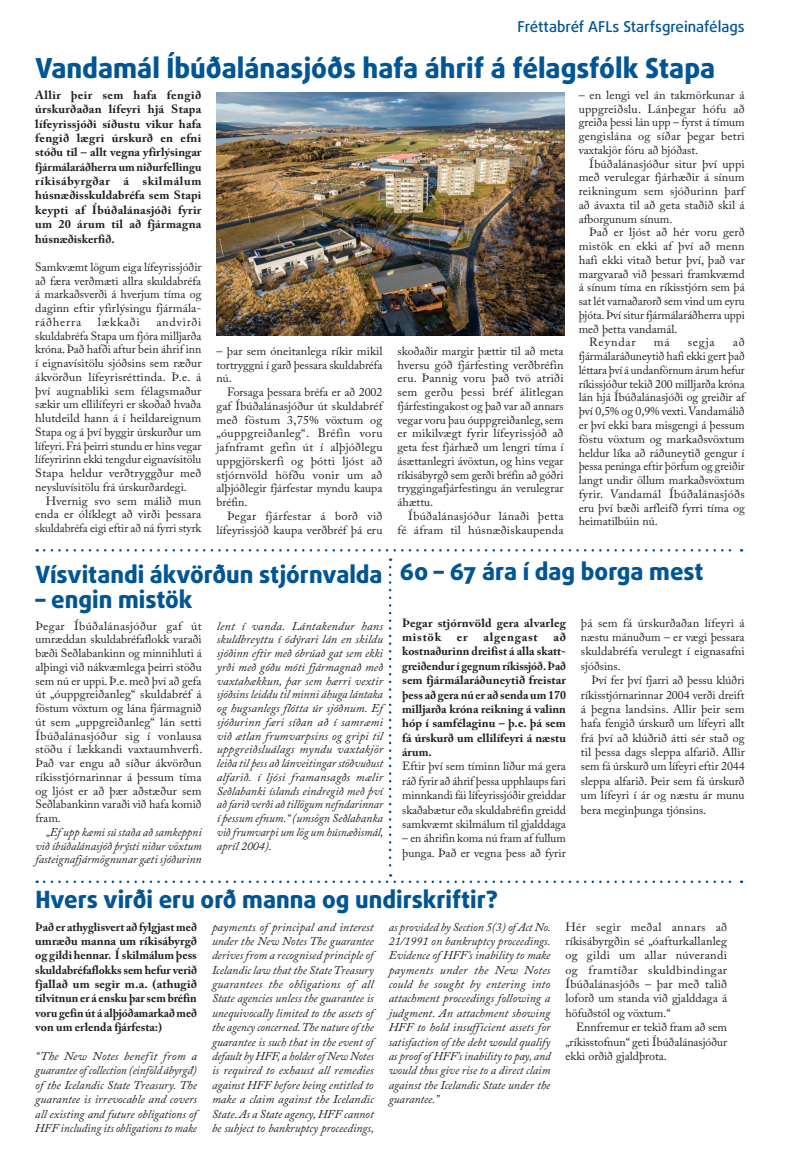
<style>
.page{position:relative;width:798px;height:1170px;background:#fff}
.page>*{position:absolute;margin:0;border:0;box-sizing:border-box;transform-origin:0 0}
.t1{font:800 27.5px "Daxline Pro";color:#005595}
.t2{font:800 23.75px "Daxline Pro";color:#005595}
.t3{font:500 15px "Daxline Pro";color:#005595}
.t4{font:11.88px/13.8px "Adobe Caslon Pro";color:#231f20;text-align:justify}
.t5{font:italic 11.88px/14.4px "Adobe Caslon Pro";color:#231f20;text-align:justify}
.t6{font:700 11.88px/14.4px "Adobe Caslon Pro";letter-spacing:.005em;color:#231f20;text-align:justify}
.t7{font:11.88px/13.8px "Adobe Caslon Pro";letter-spacing:.025em;color:#231f20;text-align:right}
.t8{font:700 11.88px "Adobe Caslon Pro";letter-spacing:.06em;color:#231f20}
.t9{font:11.88px "Adobe Caslon Pro";letter-spacing:.06em;color:#231f20}
.t10{font:11.88px "Adobe Caslon Pro";letter-spacing:.065em;color:#231f20}
</style>
<div class="page">
<img style="left:216px;top:92px;width:348px;height:243px">
<svg style="left:44px;top:549px;width:697px;height:2px"></svg>
<svg style="left:44px;top:567px;width:697px;height:315px"></svg>
<p class="t3" style="left:517px;top:16px;width:228px">Fréttabréf AFLs Starfsgreinafélags</p>
<h1 class="t1" style="left:36px;top:49px;width:681px">Vandamál Íbúðalánasjóðs hafa áhrif á félagsfólk Stapa</h1>
<p class="t6" style="left:35px;top:87px;width:168px">Allir þeir sem hafa fengið úrskurðaðan lífeyri hjá Stapa lífeyrissjóði síðustu vikur hafa fengið lægri úrskurð en efni stóðu til – allt vegna yfirlýsingar fjármálaráðherra um niðurfellingu ríkisábyrgðar á skilmálum húsnæðisskuldabréfa sem Stapi keypti af Íbúðalánasjóði fyrir um 20 árum til að fjármagna húsnæðiskerfið.</p>
<p class="t4" style="left:35px;top:260px;width:168px">Samkvæmt lögum eiga lífeyrissjóðir að færa verðmæti allra skuldabréfa á markaðsverði á hverjum tíma og daginn eftir yfirlýsingu fjármála&shy;ráðherra</p>
<p class="t4" style="left:35px;top:315px;width:168px;text-indent:121px">andvirði skuldabréfa Stapa um fjóra milljarða króna. Það hafði aftur bein áhrif inn í eignavísitölu sjóðsins sem ræður ákvörðun lífeyrisréttinda. Þ.e. á því augnabliki sem félagsmaður sækir um ellilífeyri er skoðað hvaða hlutdeild hann á í heildareignum Stapa og á því byggir úrskurður um lífeyri. Frá þeirri stundu er hins vegar lífeyririnn ekki tengdur eignavísitölu Stapa heldur verðtryggður með neysluvísitölu frá úrskurðardegi.</p>
<p class="t4" style="left:35px;top:493px;width:167px;text-indent:11px">Hvernig svo sem málið mun enda er ólíklegt að virði þessara skuldabréfa eigi eftir að ná fyrri styrk</p>
<p class="t9" style="left:98px;top:315px;width:43px">lækkaði</p>
<p class="t4" style="left:216px;top:344px;width:168px">– þar sem óneitanlega ríkir mikil tortryggni í garð þessara skuldabréfa nú.</p>
<p class="t4" style="left:216px;top:385px;width:167px;text-indent:11px">Forsaga þessara bréfa er að 2002 gaf Íbúðalánasjóður út skuldabréf með föstum 3,75% vöxtum og „óuppgreiðanleg“. Bréfin voru jafnframt gefin út í alþjóðlegu uppgjörskerfi og þótti ljóst að stjórnvöld höfðu vonir um að alþjóðlegir fjárfestar myndu kaupa bréfin.</p>
<p class="t4" style="left:216px;top:509px;width:168px;text-align:right">Þegar fjárfestar á borð við lífeyrissjóð kaupa verðbréf þá eru</p>
<h2 class="t2" style="left:36px;top:559px;width:348px">Vísvitandi ákvörðun stjórnvalda</h2>
<h2 class="t2" style="left:36px;top:584px;width:158px">– engin mistök</h2>
<p class="t4" style="left:397px;top:344px;width:168px">skoðaðir margir þættir til að meta hversu góð fjárfesting verðbréfin eru. Þannig voru það tvö atriði sem gerðu þessi bréf álitlegan fjárfestingakost og það var að annars vegar voru þau óuppgreiðanleg, sem er mikilvægt fyrir lífeyrissjóð að geta fest fjárhæð um lengri tíma í ásættanlegri ávöxtun, og hins vegar ríkisábyrgð sem gerði bréfin að góðri tryggingafjárfestingu án verulegrar áhættu.</p>
<p class="t7" style="left:397px;top:509px;width:168px">Íbúðalánasjóður lánaði þetta fé áfram til húsnæðiskaupenda</p>
<p class="t4" style="left:578px;top:88px;width:167px">– en lengi vel án takmörkunar á uppgreiðslu. Lánþegar hófu að greiða þessi lán upp – fyrst á tímum gengislána og síðar þegar betri vaxtakjör fóru að bjóðast.</p>
<p class="t4" style="left:578px;top:157px;width:168px;text-indent:11px">Íbúðalánasjóður situr því uppi með verulegar fjárhæðir á sínum reikningum sem sjóðurinn þarf að ávaxta til að geta staðið skil á afborgunum sínum.</p>
<p class="t4" style="left:589px;top:225px;width:157px">Það er ljóst að hér voru gerð</p>
<p class="t4" style="left:578px;top:239px;width:167px">mistök en ekki af því að menn</p>
<p class="t4" style="left:578px;top:253px;width:168px">hafi ekki vitað betur því, það var</p>
<p class="t4" style="left:578px;top:267px;width:167px">margvarað við þessari framkvæmd</p>
<p class="t4" style="left:578px;top:280px;width:167px">á sínum tíma en ríkisstjórn sem þá</p>
<p class="t4" style="left:578px;top:294px;width:167px">sat lét varnaðarorð sem vind um eyru</p>
<p class="t4" style="left:578px;top:308px;width:168px">þjóta. Því situr fjármálaráðherra uppi</p>
<p class="t4" style="left:578px;top:322px;width:100px">með þetta vandamál.</p>
<p class="t10" style="left:589px;top:335px;width:48px">Reyndar</p>
<p class="t4" style="left:653px;top:335px;width:17px">má</p>
<p class="t4" style="left:687px;top:335px;width:28px">segja</p>
<p class="t4" style="left:578px;top:335px;width:168px;text-indent:154px">að fjármálaráðuneytið hafi ekki gert það léttara því á undanförnum árum hefur ríkissjóður tekið 200 milljarða króna lán hjá Íbúðalánasjóði og greiðir af því 0,5% og 0,9% vexti. Vandamálið er því ekki bara misgengi á þessum föstu vöxtum og markaðsvöxtum heldur líka að ráðuneytið gengur í þessa peninga eftir þörfum og greiðir langt undir öllum markaðsvöxtum fyrir. Vandamál Íbúðalánasjóðs eru því bæði arfleifð fyrri tíma og heimatilbúin nú.</p>
<h2 class="t2" style="left:399px;top:555px;width:305px">60 – 67 ára í dag borga mest</h2>
<p class="t4" style="left:35px;top:618px;width:168px">Þegar Íbúðalánasjóður gaf út umræddan skuldabréfaflokk varaði bæði Seðlabankinn og minnihluti á alþingi við nákvæmlega þeirri stöðu sem nú er uppi. Þ.e. með því að gefa út „óuppgreiðanleg“ skuldabréf á föstum vöxtum og lána fjármagnið út sem „uppgreiðanleg“ lán setti Íbúðalánasjóður sig í vonlausa stöðu í lækkandi vaxtaumhverfi.<br>Það var engu að síður ákvörðun ríkisstjórnarinnar á þessum tíma og ljóst er að þær aðstæður sem Seðlabankinn varaði við hafa komið fram.</p>
<p class="t5" style="left:35px;top:824px;width:168px;line-height:13.8px;text-indent:11px">„Ef upp kæmi sú staða að samkeppni við íbúðalánasjóð þrýsti niður vöxtum fasteignafjármögnunar gæti sjóðurinn</p>
<p class="t5" style="left:217px;top:618px;width:168px;line-height:13.8px">lent í vanda. Lántakendur hans skuldbreyttu í ódýrari lán en skildu sjóðinn eftir með óbrúað gat sem ekki yrði með góðu móti fjármagnað með vaxtahækkun, þar sem hærri vextir sjóðsins leiddu til minni áhuga lántaka og hugsanlegs flótta úr sjóðnum. Ef sjóðurinn færi síðan að í samræmi við ætlan frumvarpsins og gripi til uppgreiðsluálags myndu vaxtakjör leiða til þess að lánveitingar stöðvuðust alfarið. í ljósi framansagðs mælir Seðlabanki íslands eindregið með því að farið verði að tillögum nefndarinnar í þessum efnum.“ (umsögn Seðlabanka við frumvarpi um lög um húsnæðismál, apríl 2004).</p>
<p class="t6" style="left:402px;top:615px;width:165px">Þegar stjórnvöld gera alvarleg mistök</p>
<p class="t6" style="left:402px;top:629px;width:165px;text-indent:151px">að kostnaðurinn dreifist á alla skatt&shy;greiðendur í gegnum ríkissjóð. Það sem fjármálaráðuneytið freistar þess að gera nú er að senda um 170 milljarða króna reikning á valinn hóp í samfélaginu – þ.e. þá sem fá úrskurð um ellilífeyri á næstu árum.</p>
<p class="t4" style="left:402px;top:759px;width:165px;line-height:14.4px">Eftir því sem tíminn líður má gera ráð fyrir að áhrif þessa upphlaups fari minnkandi fái lífeyrissjóðir greiddar skaðabætur eða skuldabréfin greidd samkvæmt skilmálum til gjalddaga</p>
<p class="t4" style="left:402px;top:831px;width:165px;line-height:14.4px">– en áhrifin koma nú fram af fullum þunga. Það er vegna þess að fyrir</p>
<p class="t6" style="left:457px;top:629px;width:12px">er</p>
<p class="t8" style="left:483px;top:630px;width:56px">algengast</p>
<h2 class="t2" style="left:35px;top:883px;width:464px">Hvers virði eru orð manna og undirskriftir?</h2>
<p class="t4" style="left:580px;top:615px;width:165px;line-height:14.4px">þá sem fá úrskurðaðan lífeyri á næstu mánuðum – er vægi þessara skuldabréfa verulegt í eignasafni sjóðsins.</p>
<p class="t4" style="left:580px;top:672px;width:165px;line-height:14.4px;text-indent:11px">Því fer því fjarri að þessu klúðri ríkisstjórnarinnar 2004 verði dreift á þegna landsins. Allir þeir sem hafa fengið úrskurð um lífeyri allt frá því að klúðrið átti sér stað og til þessa dags sleppa alfarið. Allir sem fá úrskurð um lífeyri eftir 2044 sleppa alfarið. Þeir sem fá úrskurð um lífeyri í ár og næstu ár munu bera meginþunga tjónsins.</p>
<p class="t6" style="left:35px;top:919px;width:163px">Það er athyglisvert að fylgjast með umræðu manna um ríkisábyrgð og gildi hennar. Í skilmálum þess skuldabréfaflokks sem hefur verið fjallað um segir m.a. (athugið tilvitnun er á ensku þar sem bréfin voru gefin út á alþjóðamarkað með von um erlenda fjárfesta:)</p>
<p class="t5" style="left:35px;top:1048px;width:163px">“The New Notes benefit from a guarantee of collection (einföld ábyrgđ) of the Icelandic State Treasury. The guarantee is irrevocable and covers all existing and future obligations of HFF including its obligations to make</p>
<p class="t5" style="left:212px;top:919px;width:163px">payments of principal and interest under the New Notes The guarantee derives from a recognised principle of Icelandic law that the State Treasury guarantees the obligations of all State agencies unless the guarantee is unequivocally limited to the assets of the agency concerned. The nature of the guarantee is such that in the event of default by HFF, a holder of New Notes is required to exhaust all remedies against HFF before being entitled to make a claim against the Icelandic State. As a State agency, HFF cannot be subject to bankruptcy proceedings,</p>
<p class="t5" style="left:388px;top:919px;width:163px">as provided by Section 5(3) of Act No.<br>21/1991 on bankruptcy proceedings.<br>Evidence of HFF’s inability to make payments under the New Notes could be sought by entering into attachment proceedings following a judgment. An attachment showing HFF to hold insufficient assets for satisfaction of the debt would qualify as proof of HFF’s inability to pay, and would thus give rise to a direct claim against the Icelandic State under the guarantee.”</p>
<p class="t4" style="left:565px;top:919px;width:163px;line-height:14.4px">Hér segir meðal annars að ríkisábyrgðin sé „óafturkallanleg og gildi um allar núverandi og framtíðar skuldbindingar Íbúðalánasjóðs – þar með talið loforð um standa við gjalddaga á höfuðstól og vöxtum.“</p>
<p class="t4" style="left:565px;top:1019px;width:163px;line-height:14.4px;text-indent:11px">Ennfremur er tekið fram að sem „ríkisstofnun“ geti Íbúðalánasjóður ekki orðið gjaldþrota.</p>
</div>
